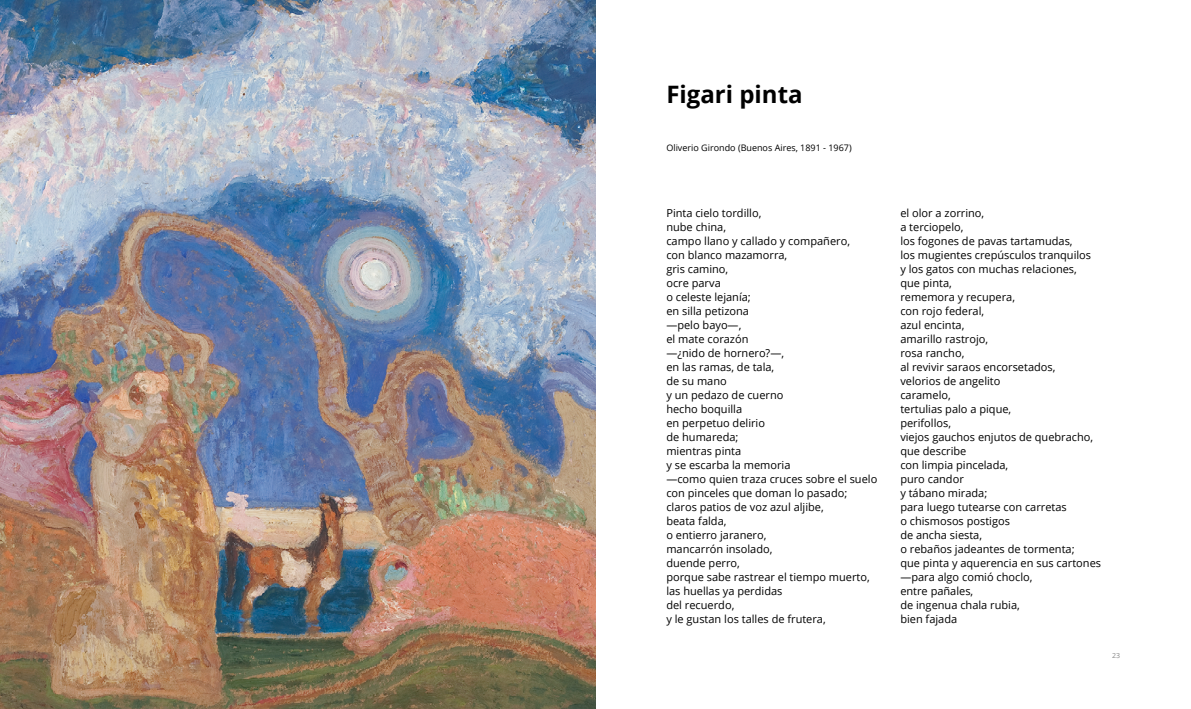
<style>
.page{position:relative;width:1191px;height:709px;background:#fff}
.page>*{position:absolute;margin:0;border:0;box-sizing:border-box;transform-origin:0 0}
.t1{font:700 24px "Open Sans";color:#000}
.t2{font:11px/14px "Open Sans";color:#000}
.t3{font:9px "Open Sans";color:#000}
.t4{font:7px "Open Sans";color:#878787}
</style>
<div class="page">
<img style="left:0;top:0;width:595px;height:709px">
<h1 class="t1" style="left:666px;top:78px;width:138px">Figari pinta</h1>
<p class="t3" style="left:666px;top:142px;width:187px">Oliverio Girondo (Buenos Aires, 1891 - 1967)</p>
<p class="t2" style="left:666px;top:206px;width:212px">Pinta cielo tordillo,<br>nube china,<br>campo llano y callado y compañero,<br>con blanco mazamorra,<br>gris camino,<br>ocre parva<br>o celeste lejanía;<br>en silla petizona<br>—pelo bayo—,<br>el mate corazón<br>—¿nido de hornero?—,<br>en las ramas, de tala,<br>de su mano<br>y un pedazo de cuerno<br>hecho boquilla<br>en perpetuo delirio<br>de humareda;<br>mientras pinta<br>y se escarba la memoria<br>—como quien traza cruces sobre el suelo con pinceles que doman lo pasado; claros patios de voz azul aljibe,<br>beata falda,<br>o entierro jaranero,<br>mancarrón insolado,<br>duende perro,<br>porque sabe rastrear el tiempo muerto, las huellas ya perdidas<br>del recuerdo,<br>y le gustan los talles de frutera,</p>
<p class="t2" style="left:900px;top:206px;width:202px">el olor a zorrino,<br>a terciopelo,<br>los fogones de pavas tartamudas,<br>los mugientes crepúsculos tranquilos<br>y los gatos con muchas relaciones,<br>que pinta,<br>rememora y recupera,<br>con rojo federal,<br>azul encinta,<br>amarillo rastrojo,<br>rosa rancho,<br>al revivir saraos encorsetados,<br>velorios de angelito<br>caramelo,<br>tertulias palo a pique,<br>perifollos,<br>viejos gauchos enjutos de quebracho, que describe<br>con limpia pincelada,<br>puro candor<br>y tábano mirada;<br>para luego tutearse con carretas<br>o chismosos postigos<br>de ancha siesta,<br>o rebaños jadeantes de tormenta;<br>que pinta y aquerencia en sus cartones —para algo comió choclo,<br>entre pañales,<br>de ingenua chala rubia,<br>bien fajada</p>
<p class="t4" style="left:1112px;top:650px;width:10px">23</p>
</div>
